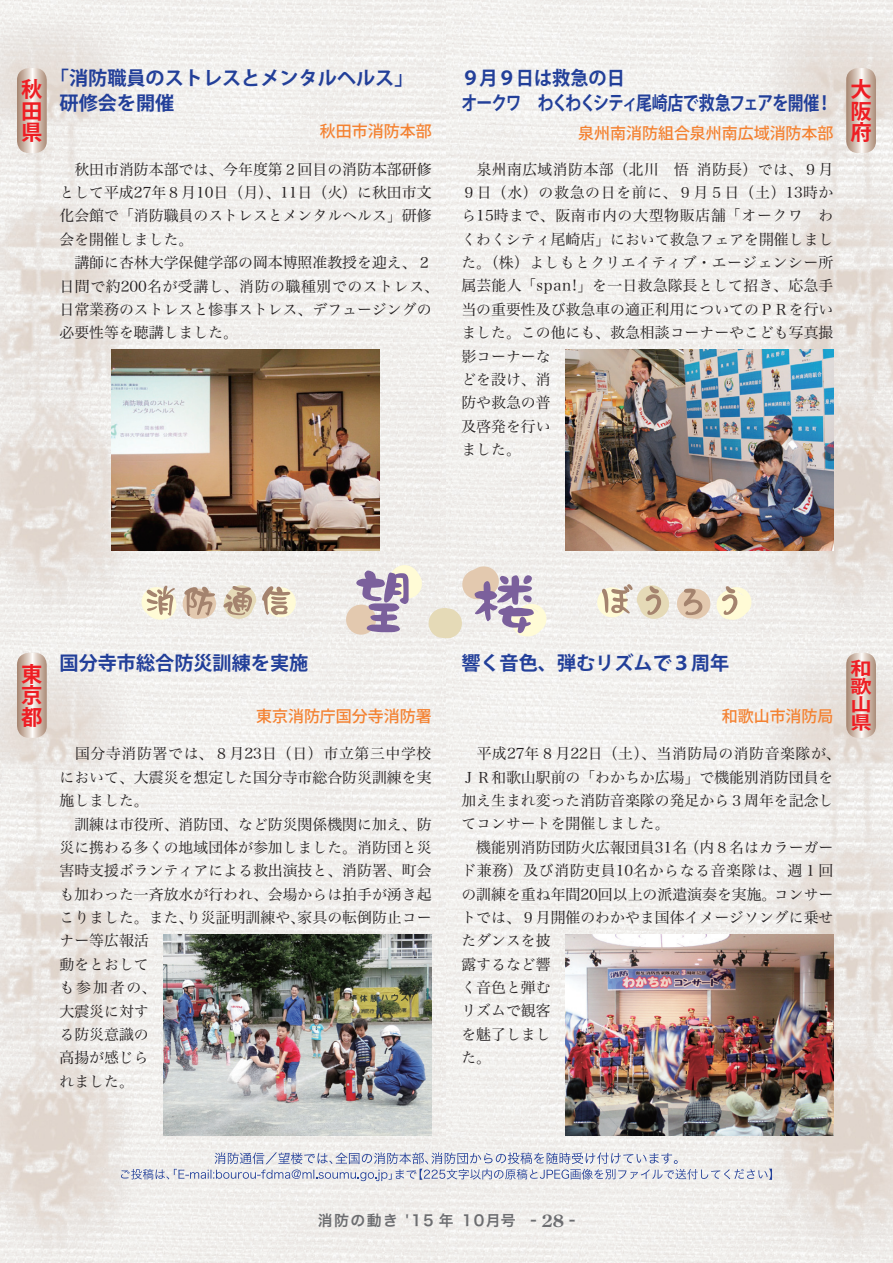
<style>
.page{position:relative;width:893px;height:1263px;background:#fff}
.page>*{position:absolute;margin:0;border:0;box-sizing:border-box;transform-origin:0 0}
.t1{font:700 21.3px/21.3px "Koz Go Pro";color:#ee1d23;text-align:justify}
.t2{font:700 19.2px/25.5px "Koz Go Pro";color:#223f99}
.t3{font:700 19.2px/25.5px "Koz Go Pro";letter-spacing:-.035em;color:#223f99;scale:.95 1}
.t4{font:700 18px/18px "Koz Go Pro";color:#ee1d23;text-align:justify;scale:1.18 1}
.t5{font:500 15.9px "Koz Go Pro";color:#f48232}
.t6{font:14.85px/23.4px "Hira Min Pro N W3";color:#231f20}
.t7{font:14.85px "Hira Kaku Pro W6";letter-spacing:.1em;color:#6c6d70}
.s1{font-family:"Century Old Style Std";font-weight:700;font-size:16.95px}
</style>
<div class="page">
<img style="left:0;top:0;width:893px;height:1263px">
<svg style="left:17px;top:68px;width:30px;height:85px;background:#d2c0b4"></svg>
<svg style="left:17px;top:653px;width:30px;height:85px;background:#d2c0b4"></svg>
<svg style="left:846px;top:68px;width:30px;height:85px;background:#d2c0b4"></svg>
<svg style="left:846px;top:653px;width:30px;height:85px;background:#d2c0b4"></svg>
<img style="left:112px;top:350px;width:267px;height:201px">
<img style="left:566px;top:350px;width:267px;height:201px">
<img style="left:566px;top:934px;width:267px;height:201px">
<img style="left:164px;top:934px;width:268px;height:201px">
<svg style="left:121px;top:1152px;width:651px;height:29px"></svg>
<div style="left:346px;top:605px;width:30px;height:30px;background:#e3c9af;border-radius:50%"></div>
<div style="left:266px;top:587px;width:30px;height:30px;background:#fffbd6;border-radius:50%"></div>
<div style="left:597px;top:587px;width:30px;height:30px;background:#fffbd6;border-radius:50%"></div>
<svg style="left:356px;top:565px;width:192px;height:73px"></svg>
<svg style="left:142px;top:585px;width:148px;height:37px;background:#dacdbb"></svg>
<svg style="left:602px;top:584px;width:149px;height:38px"></svg>
<h1 class="t1" style="left:21px;top:80px;width:22px">秋田県</h1>
<p class="t2" style="left:60px;top:66px;width:355px;text-indent:-10px">「消防職員のストレスとメンタルヘルス」研修会を開催</p>
<p class="t5" style="left:320px;top:121px;width:113px">秋田市消防本部</p>
<p class="t6" style="left:60px;top:156px;width:381px">　秋田市消防本部では、今年度第２回目の消防本部研修として平成27年８月10日（月）、11日（火）に秋田市文化会館で「消防職員のストレスとメンタルヘルス」研修会を開催しました。<br>　講師に杏林大学保健学部の岡本博照准教授を迎え、２日間で約200名が受講し、消防の職種別でのストレス、日常業務のストレスと惨事ストレス、デフュージングの必要性等を聴講しました。</p>
<p class="t3" style="left:461px;top:66px;width:392px">９月９日は救急の日<br>オークワ　わくわくシティ尾崎店で救急フェアを開催！</p>
<p class="t5" style="left:578px;top:123px;width:257px">泉州南消防組合泉州南広域消防本部</p>
<p class="t6" style="left:461px;top:156px;width:374px">　泉州南広域消防本部（北川　悟 消防長）では、９月<br>９日（水）の救急の日を前に、９月５日（土）13時から15時まで、阪南市内の大型物販店舗「オークワ　わくわくシティ尾崎店」において救急フェアを開催しました。（株）よしもとクリエイティブ・エージェンシー所属芸能人「span!」を一日救急隊長として招き、応急手当の重要性及び救急車の適正利用についてのＰＲを行いました。この他にも、救急相談コーナーやこども写真撮影コーナーな<br>どを設け、消<br>防や救急の普<br>及啓発を行い<br>ました。</p>
<h1 class="t1" style="left:850px;top:80px;width:22px">大阪府</h1>
<h1 class="t1" style="left:21px;top:665px;width:22px">東京都</h1>
<p class="t2" style="left:60px;top:651px;width:250px">国分寺市総合防災訓練を実施</p>
<p class="t5" style="left:256px;top:706px;width:177px">東京消防庁国分寺消防署</p>
<p class="t6" style="left:60px;top:741px;width:374px">　国分寺消防署では、８月23日（日）市立第三中学校において、大震災を想定した国分寺市総合防災訓練を実施しました。<br>　訓練は市役所、消防団、など防災関係機関に加え、防災に携わる多くの地域団体が参加しました。消防団と災害時支援ボランティアによる救出演技と、消防署、町会も加わった一斉放水が行われ、会場からは拍手が湧き起こりました。また、り災証明訓練や、家具の転倒防止コーナー等広報活<br>動をとおして<br>も参加者の、<br>大震災に対す<br>る防災意識の<br>高揚が感じら<br>れました。</p>
<p class="t2" style="left:461px;top:651px;width:269px">響く音色、弾むリズムで３周年</p>
<p class="t5" style="left:722px;top:706px;width:113px">和歌山市消防局</p>
<p class="t6" style="left:461px;top:740px;width:381px">　平成27年８月22日（土）、当消防局の消防音楽隊が、<br>ＪＲ和歌山駅前の「わかちか広場」で機能別消防団員を加え生まれ変った消防音楽隊の発足から３周年を記念してコンサートを開催しました。<br>　機能別消防団防火広報団員31名（内８名はカラーガード兼務）及び消防吏員10名からなる音楽隊は、週１回の訓練を重ね年間20回以上の派遣演奏を実施。コンサートでは、９月開催のわかやま国体イメージソングに乗せたダンスを披<br>露するなど響<br>く音色と弾む<br>リズムで観客<br>を魅了しまし<br>た。</p>
<p class="t4" style="left:850px;top:660px;width:19px">和歌山県</p>
<p class="t7" style="left:318px;top:1207px;width:259px">消防の動き '15 年 10月号 - <span class="s1">28</span> -</p>
</div>
